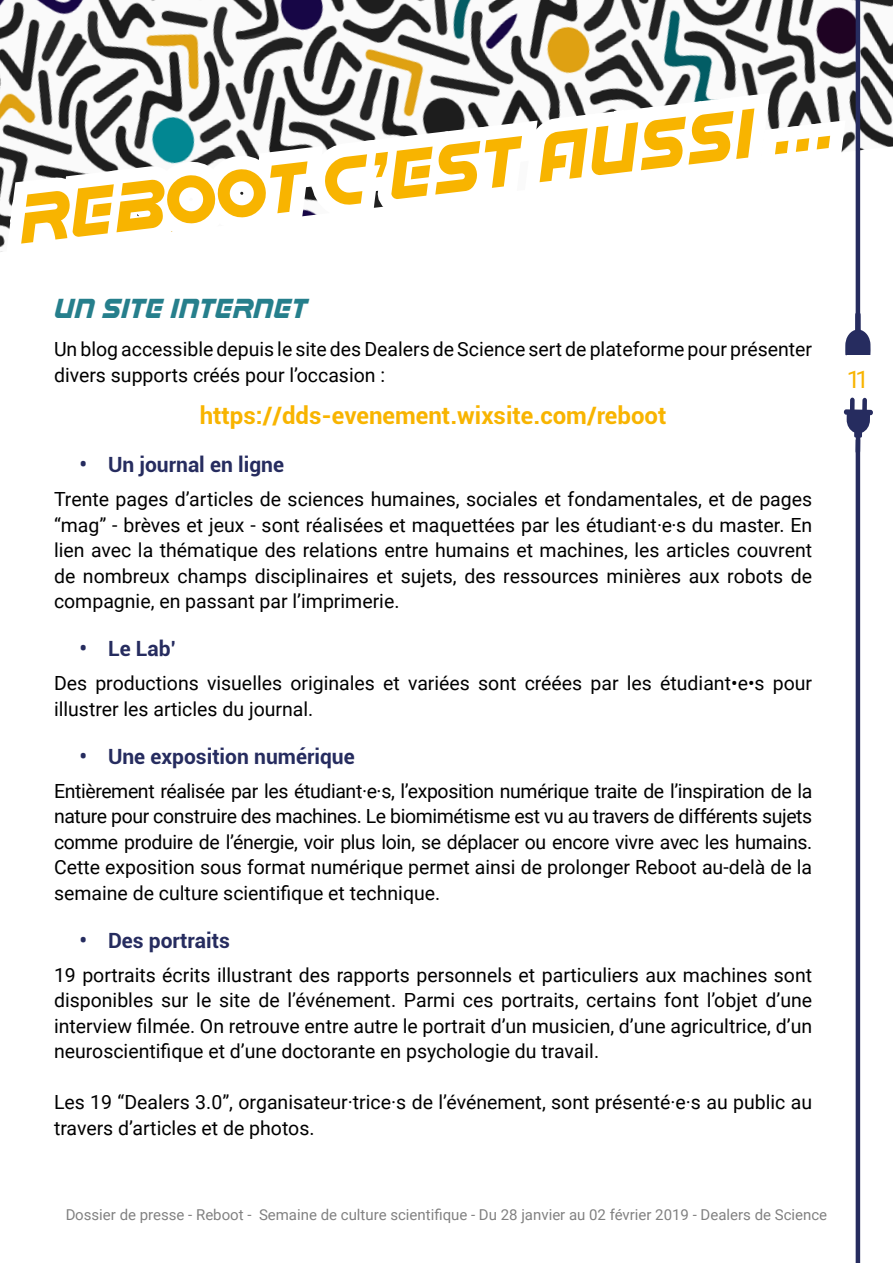
<style>
.page{position:relative;width:893px;height:1263px;background:#fff}
.page>*{position:absolute;margin:0;border:0;box-sizing:border-box;transform-origin:0 0}
.t1{font:60px "Timerider";color:#f8b400}
.t2{font:700 24px "Roboto";color:#f8b400}
.t3{font:24px "Timerider";color:#267f8c}
.t4{font:24px "Roboto";color:#f8b400}
.t5{font:700 21px "Roboto";color:#262c5f}
.t6{font:19.5px/25.5px "Roboto";color:#000}
.t7{font:15px "Roboto";color:#000}
</style>
<div class="page">
<img style="left:0;top:0;width:893px;height:257px">
<hr style="left:856px;top:440px;width:4px;height:823px;background:#262c5f">
<hr style="left:856px;top:0;width:4px;height:343px;background:#262c5f">
<svg style="left:844px;top:398px;width:29px;height:56px"></svg>
<svg style="left:845px;top:312px;width:26px;height:44px"></svg>
<div style="left:847px;top:355px;width:26px;height:20px;background:#fff"></div>
<svg style="left:0;top:105px;width:508px;height:152px"></svg>
<svg style="left:508px;top:0;width:111px;height:257px"></svg>
<svg style="left:565px;top:0;width:296px;height:213px"></svg>
<h1 class="t1" style="left:13px;top:180px;width:823px;rotate:-7deg">REBOOT C’EST AUSSI ...</h1>
<p class="t3" style="left:54px;top:291px;width:255px">UN SITE INTERNET</p>
<p class="t6" style="left:54px;top:336px;width:760px">Un blog accessible depuis le site des Dealers de Science sert de plateforme pour présenter divers supports créés pour l’occasion :</p>
<p class="t2" style="left:200px;top:399px;width:468px">https://dds-evenement.wixsite.com/reboot</p>
<p class="t5" style="left:80px;top:450px;width:206px">• Un journal en ligne</p>
<p class="t6" style="left:54px;top:486px;width:760px;text-align:justify">Trente pages d’articles de sciences humaines, sociales et fondamentales, et de pages “mag” - brèves et jeux - sont réalisées et maquettées par les étudiant·e·s du master. En lien avec la thématique des relations entre humains et machines, les articles couvrent de nombreux champs disciplinaires et sujets, des ressources minières aux robots de compagnie, en passant par l’imprimerie.</p>
<p class="t5" style="left:80px;top:634px;width:98px">• Le Lab’</p>
<p class="t6" style="left:54px;top:670px;width:760px">Des productions visuelles originales et variées sont créées par les étudiant•e•s pour illustrer les articles du journal.</p>
<p class="t5" style="left:80px;top:741px;width:277px">• Une exposition numérique</p>
<p class="t6" style="left:54px;top:777px;width:760px;text-align:justify">Entièrement réalisée par les étudiant·e·s, l’exposition numérique traite de l’inspiration de la nature pour construire des machines. Le biomimétisme est vu au travers de différents sujets comme produire de l’énergie, voir plus loin, se déplacer ou encore vivre avec les humains.<br>Cette exposition sous format numérique permet ainsi de prolonger Reboot au-delà de la semaine de culture scientifique et technique.</p>
<p class="t5" style="left:80px;top:925px;width:152px">• Des portraits</p>
<p class="t6" style="left:54px;top:961px;width:760px;text-align:justify">19 portraits écrits illustrant des rapports personnels et particuliers aux machines sont disponibles sur le site de l’événement. Parmi ces portraits, certains font l’objet d’une interview filmée. On retrouve entre autre le portrait d’un musicien, d’une agricultrice, d’un neuroscientifique et d’une doctorante en psychologie du travail.</p>
<p class="t6" style="left:54px;top:1089px;width:760px">Les 19 “Dealers 3.0”, organisateur·trice·s de l’événement, sont présenté·e·s au public au travers d’articles et de photos.</p>
<p class="t4" style="left:847px;top:362px;width:23px">11</p>
<p class="t7" style="left:65px;top:1204px;width:763px">Dossier de presse - Reboot - Semaine de culture scientifique - Du 28 janvier au 02 février 2019 - Dealers de Science</p>
</div>
